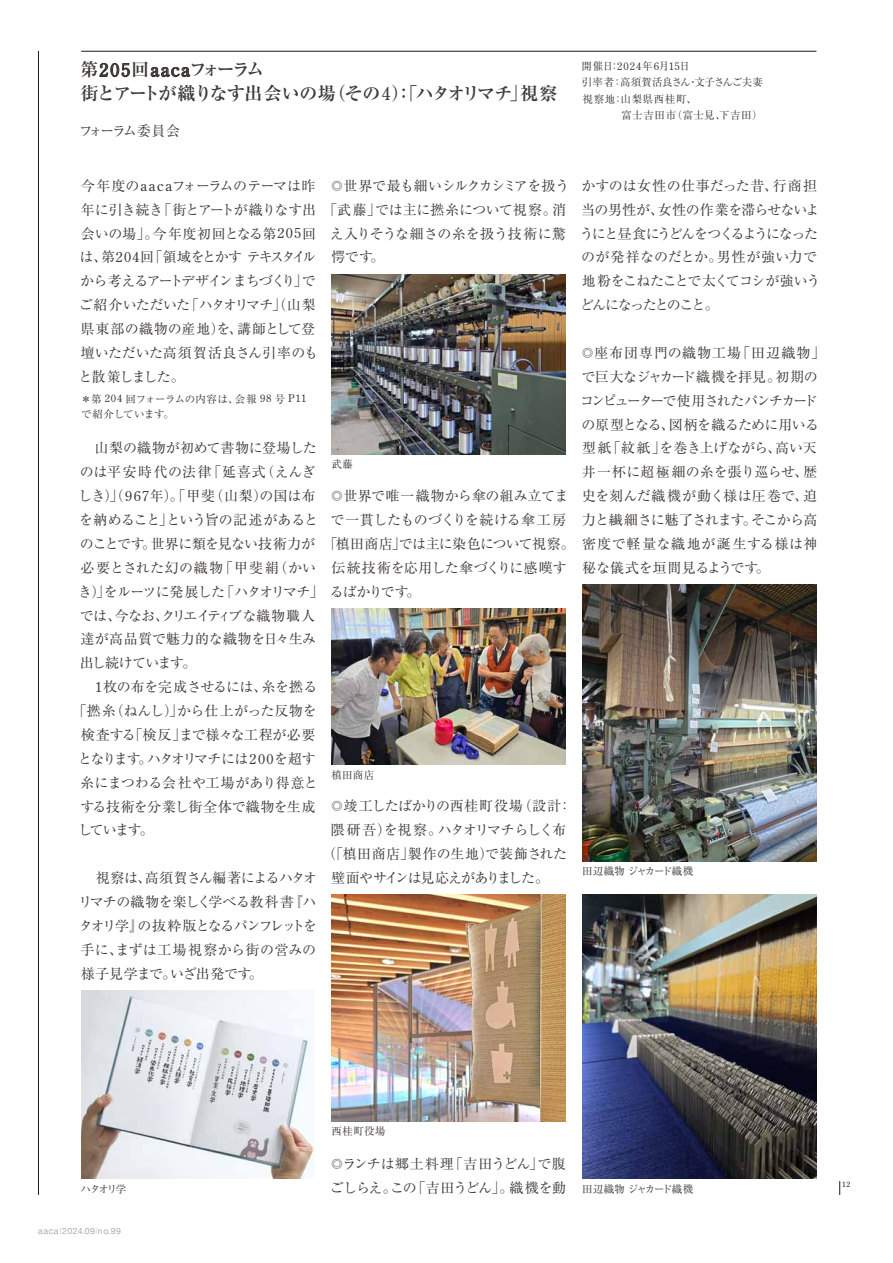
<style>
.page{position:relative;width:893px;height:1263px;background:#fff}
.page>*{position:absolute;margin:0;border:0;box-sizing:border-box;transform-origin:0 0}
.t1{font:700 18px/23.7px "Ryumin Pro";letter-spacing:-.09em;color:#3e3a39}
.t2{font:13.95px/23.9px "Ryumin Pro";letter-spacing:-.02em;color:#3e3a39}
.t3{font:13.95px/23.9px "Ryumin Pro";letter-spacing:-.045em;color:#3e3a39}
.t4{font:13.95px/23.9px "Ryumin Pro";letter-spacing:-.04em;color:#3e3a39}
.t5{font:13.95px "Ryumin Pro";color:#3e3a39}
.t6{font:13.95px "Ryumin Pro";letter-spacing:-.115em;color:#3e3a39}
.t7{font:13.95px "Ryumin Pro";letter-spacing:.025em;color:#3e3a39}
.t8{font:13.95px "Ryumin Pro";letter-spacing:-.075em;color:#3e3a39}
.t9{font:13.95px "Ryumin Pro";letter-spacing:.01em;color:#3e3a39}
.t10{font:13.95px "Ryumin Pro";letter-spacing:-.085em;color:#3e3a39}
.t11{font:13.95px "Ryumin Pro";letter-spacing:-.165em;color:#3e3a39}
.t12{font:10.5px/16.5px "Ryumin Pro";letter-spacing:.02em;color:#3e3a39}
.t13{font:10.5px/15px "Ryumin Pro";letter-spacing:-.025em;color:#3e3a39}
.t14{font:10.5px "Ryumin Pro";letter-spacing:-.015em;color:#3e3a39}
.t15{font:8.7px "Helvetica Neue";letter-spacing:.065em;color:#aaabab}
.t16{font:7.5px "Century Old Style Std";color:#221815}
.s1{font-family:"Century Old Style Std";font-weight:400;color:#2f2725}
.s2{font-family:"Century Old Style Std";font-weight:400}
.s3{font-family:"Century Old Style Std"}
.s4{font-size:11.1px}
</style>
<div class="page">
<hr style="left:81px;top:51px;width:735px;height:1px;background:#221815">
<hr style="left:38px;top:51px;width:1px;height:1144px;background:#221815">
<svg style="left:839px;top:1181px;width:1px;height:14px"></svg>
<img style="left:81px;top:991px;width:233px;height:188px">
<img style="left:332px;top:274px;width:234px;height:180px">
<img style="left:332px;top:608px;width:234px;height:157px">
<img style="left:332px;top:894px;width:234px;height:228px">
<img style="left:583px;top:585px;width:233px;height:276px">
<img style="left:583px;top:894px;width:233px;height:285px">
<p class="t1" style="left:80px;top:57px;width:479px">第<span class="s1">205</span>回<span class="s1">aaca</span>フォーラム<br>街とアートが織りなす出会いの場（その<span class="s2">4</span>）：「ハタオリマチ」視察</p>
<p class="t11" style="left:79px;top:119px;width:103px">フォーラム委員会</p>
<p class="t3" style="left:78px;top:173px;width:241px">今年度の<span class="s3">aaca</span>フォーラムのテーマは昨年に引き続き「街とアートが織りなす出会いの場」。今年度初回となる第<span class="s3">205</span>回は、第<span class="s3">204</span>回「領域をとかすテキスタイルから考えるアートデザインまちづくり」でご紹介いただいた「ハタオリマチ」（山梨県東部の織物の産地）を、講師として登壇いただいた高須賀活良さん引率のもと散策しました。</p>
<p class="t13" style="left:81px;top:390px;width:227px">＊第 <span class="s3">204</span> 回フォーラムの内容は、会報 <span class="s3">98</span> 号 <span class="s3">P11</span>で紹介しています。</p>
<p class="t2" style="left:78px;top:435px;width:246px">　山梨の織物が初めて書物に登場したのは平安時代の法律「延喜式（えんぎしき）」（<span class="s3">967</span>年）。「甲斐（山梨）の国は布を納めること」という旨の記述があるとのことです。世界に類を見ない技術力が必要とされた幻の織物「甲斐絹（かいき）」をルーツに発展した「ハタオリマチ」では、今なお、クリエイティブな織物職人達が高品質で魅力的な織物を日々生み出し続けています。</p>
<p class="t2" style="left:95px;top:674px;width:224px"><span class="s3">1</span>枚の布を完成させるには、糸を撚る</p>
<p class="t2" style="left:73px;top:698px;width:246px">「撚糸（ねんし）」から仕上がった反物を</p>
<p class="t2" style="left:81px;top:722px;width:236px">検査する「検反」まで様々な工程が必要</p>
<p class="t6" style="left:78px;top:748px;width:239px">となります。ハタオリマチには<span class="s3">200</span>を超す</p>
<p class="t2" style="left:80px;top:769px;width:239px">糸にまつわる会社や工場があり得意と</p>
<p class="t2" style="left:80px;top:793px;width:237px">する技術を分業し街全体で織物を生成</p>
<p class="t2" style="left:78px;top:817px;width:77px">しています。</p>
<p class="t2" style="left:78px;top:865px;width:240px;text-align:justify">　視察は、高須賀さん編著によるハタオリマチの織物を楽しく学べる教科書『ハタオリ学』の抜粋版となるパンフレットを手に、まずは工場視察から街の営みの様子見学まで。いざ出発です。</p>
<p class="t2" style="left:331px;top:173px;width:239px"><span class="s4">◎</span>世界で最も細いシルクカシミアを扱う</p>
<p class="t2" style="left:323px;top:197px;width:245px">「武藤」では主に撚糸について視察。消</p>
<p class="t5" style="left:330px;top:222px;width:238px">え入りそうな細さの糸を扱う技術に驚</p>
<p class="t2" style="left:331px;top:244px;width:55px">愕です。</p>
<p class="t12" style="left:331px;top:455px;width:23px">武藤</p>
<p class="t2" style="left:331px;top:483px;width:238px"><span class="s4">◎</span>世界で唯一織物から傘の組み立てま</p>
<p class="t5" style="left:331px;top:509px;width:237px">で一貫したものづくりを続ける傘工房</p>
<p class="t2" style="left:324px;top:531px;width:253px">「槙田商店」では主に染色について視察。</p>
<p class="t9" style="left:331px;top:556px;width:237px">伝統技術を応用した傘づくりに感嘆す</p>
<p class="t2" style="left:330px;top:578px;width:92px">るばかりです。</p>
<p class="t12" style="left:331px;top:766px;width:44px">槙田商店</p>
<p class="t2" style="left:331px;top:793px;width:242px"><span class="s4">◎</span>竣工したばかりの西桂町役場（設計：</p>
<p class="t8" style="left:331px;top:819px;width:237px">隈研吾）を視察。ハタオリマチらしく布</p>
<p class="t7" style="left:322px;top:843px;width:246px">（「槙田商店」製作の生地）で装飾された</p>
<p class="t10" style="left:331px;top:867px;width:219px">壁面やサインは見応えがありました。</p>
<p class="t12" style="left:581px;top:57px;width:183px">開催日：<span class="s3">2024</span>年<span class="s3">6</span>月<span class="s3">15</span>日<br>引率者：高須賀活良さん・文子さんご夫妻視察地：山梨県西桂町、<br>　　　 富士吉田市（富士見、下吉田）</p>
<p class="t3" style="left:580px;top:173px;width:242px">かすのは女性の仕事だった昔、行商担当の男性が、女性の作業を滞らせないようにと昼食にうどんをつくるようになったのが発祥なのだとか。男性が強い力で地粉をこねたことで太くてコシが強いうどんになったとのこと。</p>
<p class="t2" style="left:580px;top:340px;width:246px"><span class="s4">◎</span>座布団専門の織物工場「田辺織物」で巨大なジャカード織機を拝見。初期のコンピューターで使用されたパンチカードの原型となる、図柄を織るために用いる型紙「紋紙」を巻き上げながら、高い天井一杯に超極細の糸を張り巡らせ、歴史を刻んだ織機が動く様は圧巻で、迫力と繊細さに魅了されます。そこから高密度で軽量な織地が誕生する様は神秘な儀式を垣間見るようです。</p>
<p class="t14" style="left:582px;top:863px;width:113px">田辺織物ジャカード織機</p>
<p class="t12" style="left:81px;top:1179px;width:47px">ハタオリ学</p>
<p class="t15" style="left:38px;top:1225px;width:84px">aaca l 2024.09l no.99</p>
<p class="t12" style="left:331px;top:1122px;width:56px">西桂町役場</p>
<p class="t4" style="left:330px;top:1151px;width:238px"><span class="s4">◎</span>ランチは郷土料理「吉田うどん」で腹ごしらえ。この「吉田うどん」。織機を動</p>
<p class="t14" style="left:582px;top:1180px;width:113px">田辺織物ジャカード織機</p>
<p class="t16" style="left:842px;top:1180px;width:10px">12</p>
</div>
